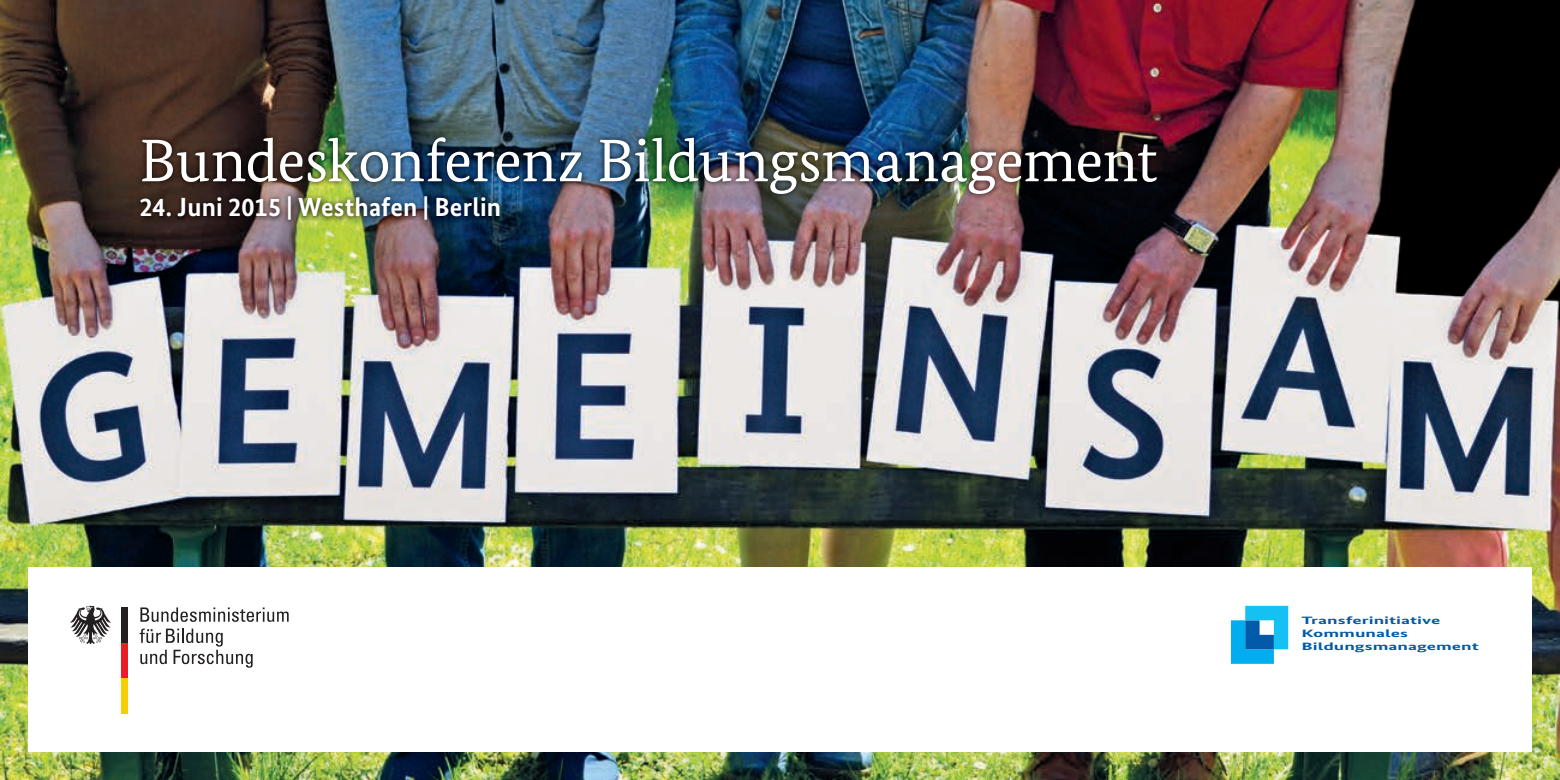
<style>
.page{position:relative;width:1560px;height:780px;background:#fff}
.page>*{position:absolute;margin:0;border:0;box-sizing:border-box;transform-origin:0 0}
.t1{font:60px "Bundes Serif";letter-spacing:-.01em;color:#fff}
.t2{font:700 26.25px "Bundes Sans";letter-spacing:.005em;color:#fff}
.t3{font:700 10.75px/12.8px "Bundes Sans";color:#015aaa;scale:1.83 1}
</style>
<div class="page">
<img style="left:0;top:0;width:1559px;height:780px">
<div style="left:28px;top:567px;width:1503px;height:184px;background:#fff"></div>
<img style="left:135px;top:131px;width:1027px;height:95px">
<svg style="left:140px;top:628px;width:112px;height:39px"></svg>
<svg style="left:140px;top:607px;width:148px;height:15px"></svg>
<div style="left:122px;top:678px;width:6px;height:35px;background:#f4cf02"></div>
<div style="left:122px;top:642px;width:6px;height:36px;background:#ee1d23"></div>
<div style="left:122px;top:607px;width:6px;height:35px;background:#231f20"></div>
<svg style="left:70px;top:605px;width:41px;height:39px"></svg>
<svg style="left:1230px;top:605px;width:57px;height:58px"></svg>
<h1 class="t1" style="left:139px;top:124px;width:1019px">Bundeskonferenz Bildungsmanagement</h1>
<h2 class="t2" style="left:139px;top:191px;width:363px">24. Juni 2015 | Westhafen | Berlin</h2>
<p class="t3" style="left:1301px;top:613px;width:98px">Transferinitiative<br>Kommunales<br>Bildungsmanagement</p>
</div>
